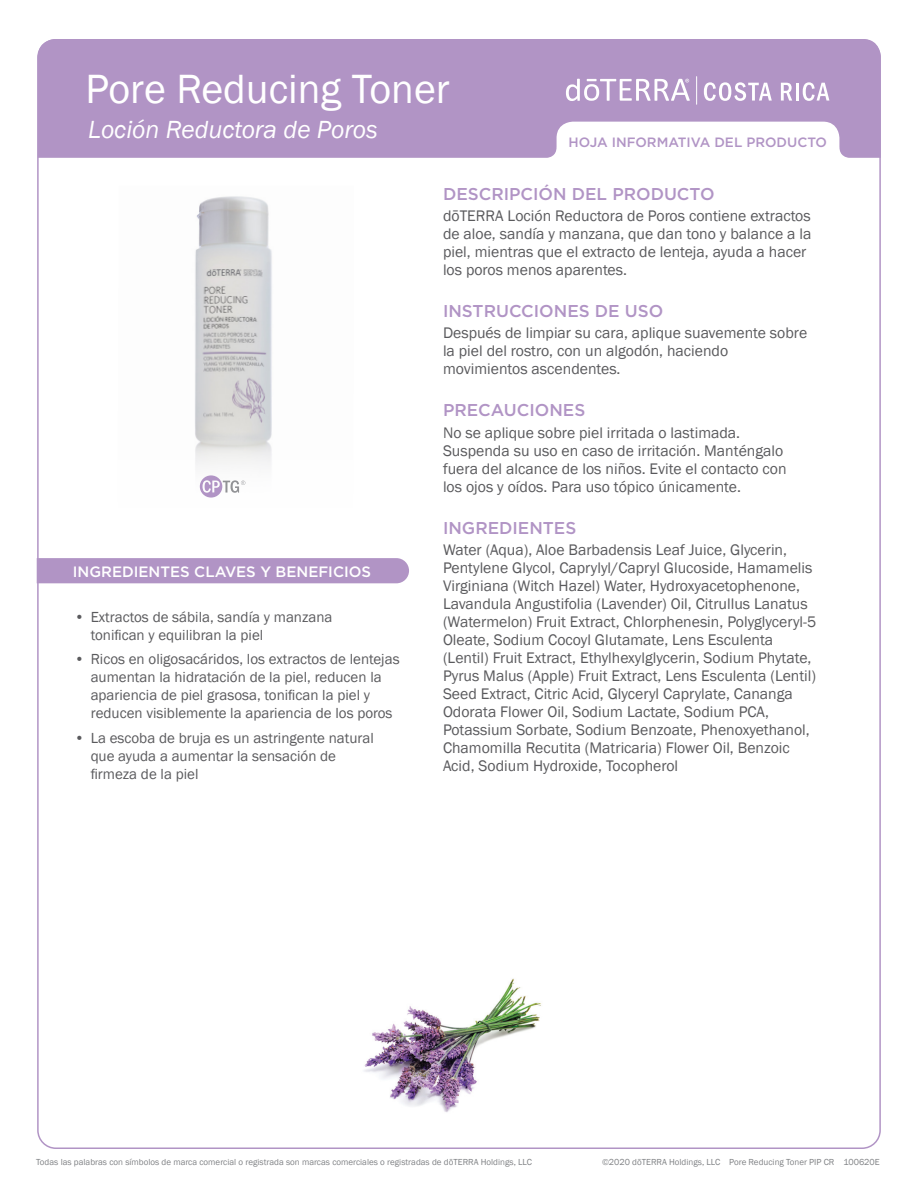
<style>
.page{position:relative;width:918px;height:1188px;background:#fff}
.page>*{position:absolute;margin:0;border:0;box-sizing:border-box;transform-origin:0 0}
.Main_H1{font:42px "Franklin Gothic";color:#fff}
.Main_H2{font:italic 25.5px "Franklin Gothic";color:#fff}
.Purple_Headers{font:500 17.1px "Gotham";color:#b194c5}
.Body{font:15.75px/18px "Franklin Gothic";color:#5a5a5d}
.t1{font:15px/18px "Franklin Gothic";color:#5a5a5d}
.t2{font:500 15px "Gotham";color:#fff}
.Purple_Headers_SP{font:500 13.5px "Gotham";color:#b194c5}
.t3{font:9px "Franklin Gothic";color:#808285}
</style>
<div class="page">
<svg style="left:38px;top:39px;width:843px;height:119px;fill:#b194c5"></svg>
<svg style="left:704px;top:82px;width:68px;height:19px"></svg>
<svg style="left:781px;top:83px;width:11px;height:18px"></svg>
<hr style="left:796px;top:83px;width:3px;height:18px;background:#fff">
<svg style="left:803px;top:82px;width:26px;height:19px"></svg>
<svg style="left:566px;top:79px;width:124px;height:22px"></svg>
<svg style="left:696px;top:76px;width:1px;height:29px"></svg>
<div style="left:37px;top:558px;width:372px;height:25px;background:#b194c5"></div>
<img style="left:195px;top:196px;width:77px;height:292px">
<img style="left:364px;top:978px;width:177px;height:134px">
<svg style="left:200px;top:475px;width:45px;height:23px"></svg>
<p class="Main_H1" style="left:85px;top:63px;width:366px">Pore Reducing Toner</p>
<p class="Main_H2" style="left:88px;top:113px;width:291px">Loción Reductora de Poros</p>
<p class="Purple_Headers_SP" style="left:568px;top:133px;width:260px">HOJA INFORMATIVA DEL PRODUCTO</p>
<p class="t2" style="left:73px;top:562px;width:300px">INGREDIENTES CLAVES Y BENEFICIOS</p>
<p class="t1" style="left:91px;top:608px;width:243px;text-indent:-16px">• Extractos de sábila, sandía y manzana tonifican y equilibran la piel</p>
<p class="t1" style="left:91px;top:651px;width:310px;text-indent:-16px">• Ricos en oligosacáridos, los extractos de lentejas aumentan la hidratación de la piel, reducen la apariencia de piel grasosa, tonifican la piel y reducen visiblemente la apariencia de los poros</p>
<p class="t1" style="left:91px;top:729px;width:285px;text-indent:-16px">• La escoba de bruja es un astringente natural que ayuda a aumentar la sensación de firmeza de la piel</p>
<p class="Purple_Headers" style="left:443px;top:182px;width:273px">DESCRIPCIÓN DEL PRODUCTO</p>
<p class="Body" style="left:443px;top:207px;width:370px">dōTERRA Loción Reductora de Poros contiene extractos de aloe, sandía y manzana, que dan tono y balance a la piel, mientras que el extracto de lenteja, ayuda a hacer los poros menos aparentes.</p>
<p class="Purple_Headers" style="left:443px;top:300px;width:222px">INSTRUCCIONES DE USO</p>
<p class="Body" style="left:443px;top:324px;width:366px">Después de limpiar su cara, aplique suavemente sobre la piel del rostro, con un algodón, haciendo movimientos ascendentes.</p>
<p class="Purple_Headers" style="left:443px;top:399px;width:144px">PRECAUCIONES</p>
<p class="Body" style="left:443px;top:424px;width:345px">No se aplique sobre piel irritada o lastimada.<br>Suspenda su uso en caso de irritación. Manténgalo fuera del alcance de los niños. Evite el contacto con los ojos y oídos. Para uso tópico únicamente.</p>
<p class="Purple_Headers" style="left:443px;top:517px;width:135px">INGREDIENTES</p>
<p class="Body" style="left:443px;top:541px;width:375px">Water (Aqua), Aloe Barbadensis Leaf Juice, Glycerin, Pentylene Glycol, Caprylyl/Capryl Glucoside, Hamamelis Virginiana (Witch Hazel) Water, Hydroxyacetophenone, Lavandula Angustifolia (Lavender) Oil, Citrullus Lanatus (Watermelon) Fruit Extract, Chlorphenesin, Polyglyceryl-5<br>Oleate, Sodium Cocoyl Glutamate, Lens Esculenta (Lentil) Fruit Extract, Ethylhexylglycerin, Sodium Phytate, Pyrus Malus (Apple) Fruit Extract, Lens Esculenta (Lentil)<br>Seed Extract, Citric Acid, Glyceryl Caprylate, Cananga Odorata Flower Oil, Sodium Lactate, Sodium PCA, Potassium Sorbate, Sodium Benzoate, Phenoxyethanol, Chamomilla Recutita (Matricaria) Flower Oil, Benzoic Acid, Sodium Hydroxide, Tocopherol</p>
<p class="t3" style="left:36px;top:1156px;width:497px">Todas las palabras con símbolos de marca comercial o registrada son marcas comerciales o registradas de dōTERRA Holdings, LLC</p>
<p class="t3" style="left:602px;top:1156px;width:279px">©2020 dōTERRA Holdings, LLC Pore Reducing Toner PIP CR 100620E</p>
</div>
